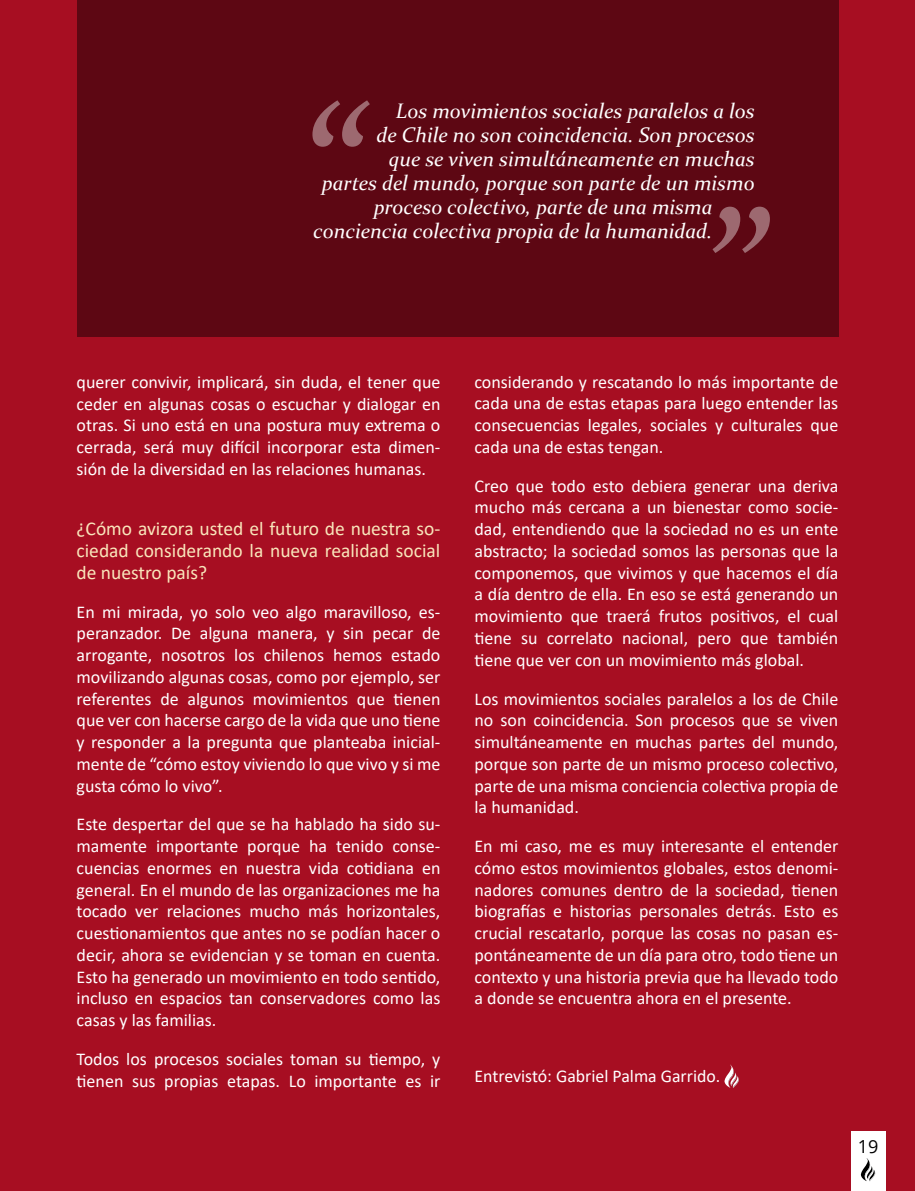
<style>
.page{position:relative;width:915px;height:1191px;background:#fff}
.page>*{position:absolute;margin:0;border:0;box-sizing:border-box;transform-origin:0 0}
.t1{font:italic 21px "Constantia";color:#fff}
.t2{font:19.5px/21.8px "Calibri";color:#f9e6bb;text-align:justify}
.t3{font:18px/21.8px "Calibri";color:#fff;text-align:justify}
.t4{font:18px "Open Sans";color:#000}
</style>
<div class="page">
<div style="left:0;top:0;width:914px;height:1191px;background:#a70e22"></div>
<div style="left:850px;top:1131px;width:34px;height:60px;background:#fff"></div>
<svg style="left:860px;top:1158px;width:15px;height:23px"></svg>
<div style="left:77px;top:0;width:761px;height:336px;background:#5d0713"></div>
<svg style="left:724px;top:1064px;width:14px;height:24px"></svg>
<svg style="left:312px;top:100px;width:58px;height:47px"></svg>
<svg style="left:712px;top:207px;width:57px;height:46px"></svg>
<p class="t1" style="left:396px;top:97px;width:360px">Los movimientos sociales paralelos a los</p>
<p class="t1" style="left:376px;top:121px;width:379px">de Chile no son coincidencia. Son procesos</p>
<p class="t1" style="left:388px;top:145px;width:367px">que se viven simultáneamente en muchas</p>
<p class="t1" style="left:322px;top:169px;width:434px">partes del mundo, porque son parte de un mismo</p>
<p class="t1" style="left:373px;top:193px;width:340px">proceso colectivo, parte de una misma</p>
<p class="t1" style="left:313px;top:217px;width:400px">conciencia colectiva propia de la humanidad.</p>
<p class="t3" style="left:77px;top:370px;width:365px">querer convivir, implicará, sin duda, el tener que ceder en algunas cosas o escuchar y dialogar en otras. Si uno está en una postura muy extrema o cerrada, será muy difícil incorporar esta dimen&shy;sión de la diversidad en las relaciones humanas.</p>
<p class="t2" style="left:77px;top:517px;width:365px">¿Cómo avizora usted el futuro de nuestra so&shy;ciedad considerando la nueva realidad social de nuestro país?</p>
<p class="t3" style="left:77px;top:600px;width:365px">En mi mirada, yo solo veo algo maravilloso, es&shy;peranzador. De alguna manera, y sin pecar de arrogante, nosotros los chilenos hemos estado movilizando algunas cosas, como por ejemplo, ser referentes de algunos movimientos que tienen que ver con hacerse cargo de la vida que uno tiene y responder a la pregunta que planteaba inicial&shy;mente de “cómo estoy viviendo lo que vivo y si me gusta cómo lo vivo”.</p>
<p class="t3" style="left:77px;top:813px;width:365px">Este despertar del que se ha hablado ha sido su&shy;mamente importante porque ha tenido conse&shy;cuencias enormes en nuestra vida cotidiana en general. En el mundo de las organizaciones me ha tocado ver relaciones mucho más horizontales, cuestionamientos que antes no se podían hacer o decir, ahora se evidencian y se toman en cuenta.<br>Esto ha generado un movimiento en todo sentido, incluso en espacios tan conservadores como las casas y las familias.</p>
<p class="t3" style="left:77px;top:1047px;width:365px">Todos los procesos sociales toman su tiempo, y tienen sus propias etapas. Lo importante es ir</p>
<p class="t3" style="left:474px;top:370px;width:365px">considerando y rescatando lo más importante de cada una de estas etapas para luego entender las consecuencias legales, sociales y culturales que cada una de estas tengan.</p>
<p class="t3" style="left:474px;top:474px;width:365px">Creo que todo esto debiera generar una deriva mucho más cercana a un bienestar como socie&shy;dad, entendiendo que la sociedad no es un ente abstracto; la sociedad somos las personas que la componemos, que vivimos y que hacemos el día a día dentro de ella. En eso se está generando un movimiento que traerá frutos positivos, el cual tiene su correlato nacional, pero que también tiene que ver con un movimiento más global.</p>
<p class="t3" style="left:474px;top:687px;width:365px">Los movimientos sociales paralelos a los de Chile no son coincidencia. Son procesos que se viven simultáneamente en muchas partes del mundo, porque son parte de un mismo proceso colectivo, parte de una misma conciencia colectiva propia de la humanidad.</p>
<p class="t3" style="left:474px;top:834px;width:365px">En mi caso, me es muy interesante el entender cómo estos movimientos globales, estos denomi&shy;nadores comunes dentro de la sociedad, tienen biografías e historias personales detrás. Esto es crucial rescatarlo, porque las cosas no pasan es&shy;pontáneamente de un día para otro, todo tiene un contexto y una historia previa que ha llevado todo a donde se encuentra ahora en el presente.</p>
<p class="t3" style="left:474px;top:1064px;width:247px">Entrevistó: Gabriel Palma Garrido.</p>
<p class="t4" style="left:857px;top:1134px;width:22px">19</p>
</div>
